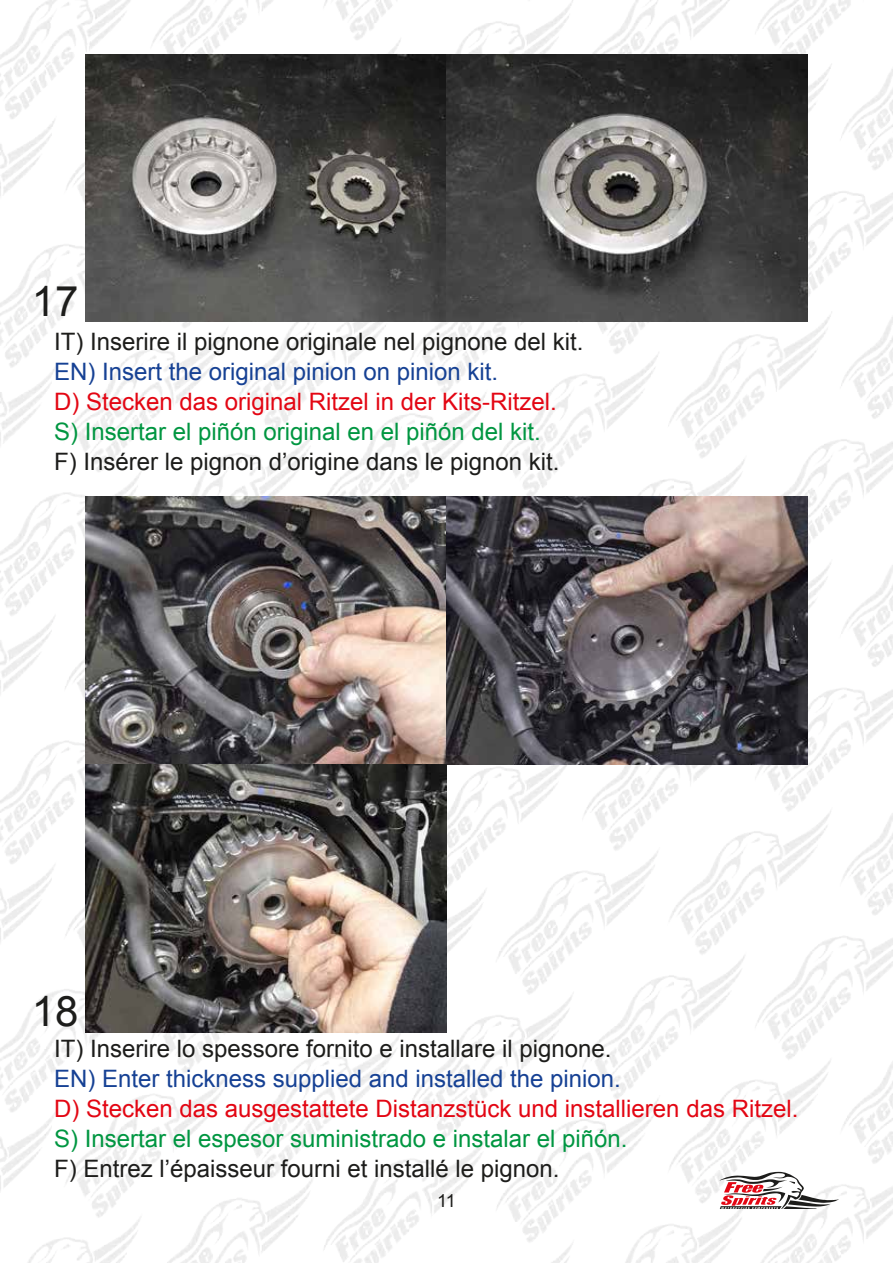
<style>
.page{position:relative;width:893px;height:1263px;background:#fff}
.page>*{position:absolute;margin:0;border:0;box-sizing:border-box;transform-origin:0 0}
.t1{font:42px "Arial";color:#1d1d1b}
.t2{font:24px "Arial";color:#1d1d1b}
.t3{font:24px "Arial";color:#e30613}
.t4{font:24px "Arial";color:#009641}
.t5{font:24px "Arial";color:#164194}
.t6{font:18px "Arial";color:#1d1d1b}
</style>
<div class="page">
<img style="left:0;top:0;width:893px;height:1262px">
<svg style="left:719px;top:1172px;width:120px;height:37px"></svg>
<img style="left:85px;top:496px;width:723px;height:268px">
<img style="left:85px;top:54px;width:723px;height:268px">
<img style="left:85px;top:764px;width:361px;height:268px">
<h1 class="t1" style="left:32px;top:274px;width:48px">17</h1>
<p class="t2" style="left:54px;top:326px;width:531px">IT) Inserire il pignone originale nel pignone del kit.</p>
<p class="t5" style="left:54px;top:356px;width:446px">EN) Insert the original pinion on pinion kit.</p>
<p class="t3" style="left:54px;top:386px;width:504px">D) Stecken das original Ritzel in der Kits-Ritzel.</p>
<p class="t4" style="left:54px;top:416px;width:488px">S) Insertar el piñón original en el piñón del kit.</p>
<p class="t2" style="left:54px;top:446px;width:507px">F) Insérer le pignon d’origine dans le pignon kit.</p>
<h1 class="t1" style="left:32px;top:984px;width:48px">18</h1>
<p class="t2" style="left:54px;top:1033px;width:559px">IT) Inserire lo spessore fornito e installare il pignone.</p>
<p class="t5" style="left:54px;top:1063px;width:568px">EN) Enter thickness supplied and installed the pinion.</p>
<p class="t3" style="left:54px;top:1093px;width:746px">D) Stecken das ausgestattete Distanzstück und installieren das Ritzel.</p>
<p class="t4" style="left:54px;top:1123px;width:575px">S) Insertar el espesor suministrado e instalar el piñón.</p>
<p class="t2" style="left:54px;top:1153px;width:507px">F) Entrez l’épaisseur fourni et installé le pignon.</p>
<p class="t6" style="left:437px;top:1189px;width:20px">11</p>
</div>
